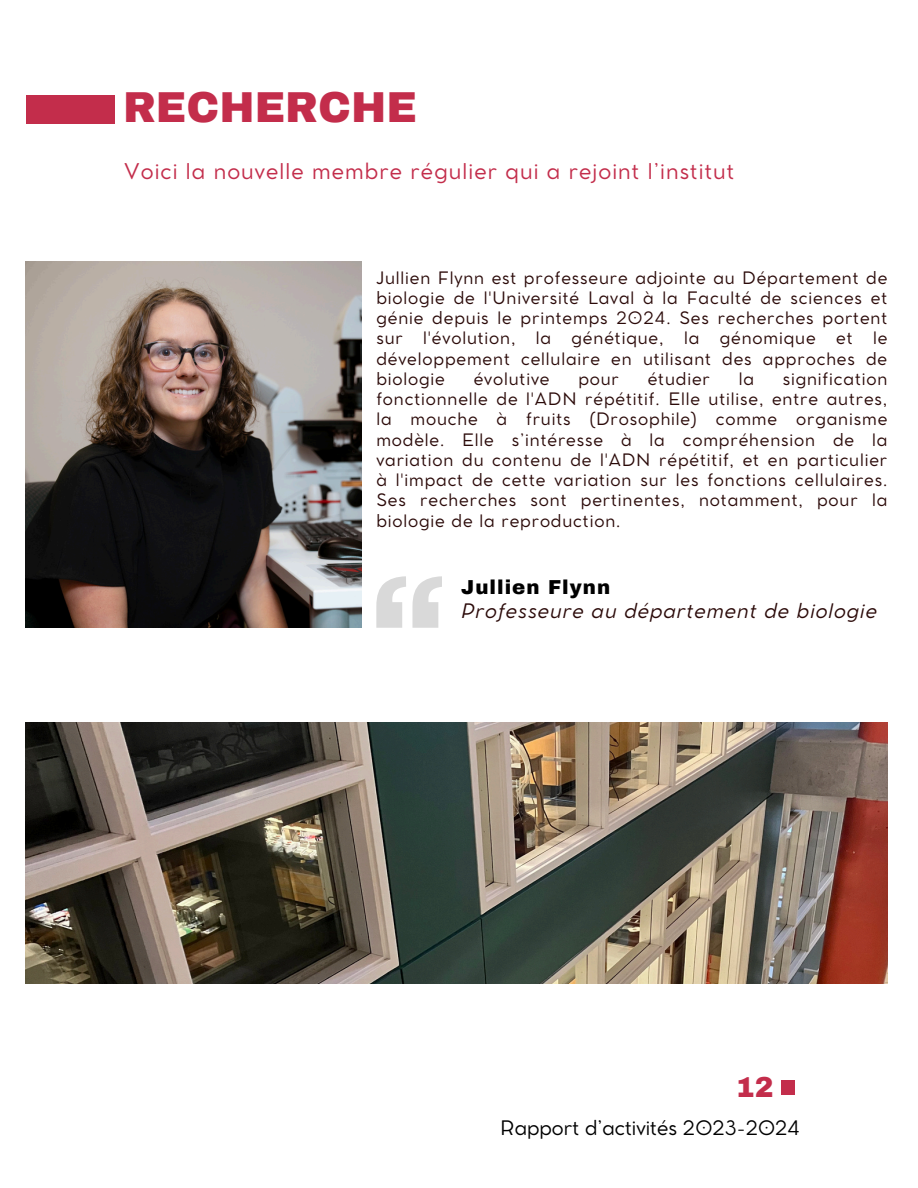
<style>
.page{position:relative;width:918px;height:1188px;background:#fff}
.page>*{position:absolute;margin:0;border:0;box-sizing:border-box;transform-origin:0 0}
.t1{font:900 42.3px "Archivo";color:#c32d4b}
.t2{font:900 28.2px "Archivo";color:#c32d4b}
.t3{font:21.45px "Cocomat Pro";letter-spacing:.05em;color:#c32d4b}
.t4{font:italic 19.8px "Cocomat Pro";letter-spacing:.05em;color:#2b0a09}
.t5{font:19.8px "Cocomat Pro";color:#000}
.t6{font:900 19.8px "Archivo";letter-spacing:.05em;color:#000}
.t7{font:16.95px/20.2px "Cocomat Pro";letter-spacing:.05em;color:#2b0a09;text-align:justify}
</style>
<div class="page">
<div style="left:26px;top:95px;width:88px;height:29px;background:#c32d4b"></div>
<div style="left:781px;top:1081px;width:14px;height:14px;background:#c32d4b"></div>
<img style="left:26px;top:262px;width:335px;height:365px">
<svg style="left:376px;top:576px;width:66px;height:52px"></svg>
<img style="left:26px;top:723px;width:862px;height:261px">
<h2 class="t1" style="left:123px;top:85px;width:295px">RECHERCHE</h2>
<p class="t3" style="left:124px;top:163px;width:612px">Voici la nouvelle membre régulier qui a rejoint l’institut</p>
<h2 class="t7" style="left:376px;top:269px;width:513px">Jullien Flynn est professeure adjointe au Département de biologie de l'Université Laval à la Faculté de sciences et génie depuis le printemps 2024. Ses recherches portent sur l'évolution, la génétique, la génomique et le développement cellulaire en utilisant des approches de biologie</h2>
<h2 class="t7" style="left:474px;top:370px;width:77px">évolutive</h2>
<h2 class="t7" style="left:578px;top:370px;width:42px">pour</h2>
<h2 class="t7" style="left:648px;top:370px;width:64px">étudier</h2>
<h2 class="t7" style="left:739px;top:370px;width:17px">la</h2>
<h2 class="t7" style="left:376px;top:370px;width:513px;text-indent:406px">signification fonctionnelle de l'ADN répétitif. Elle utilise, entre autres, la mouche à fruits (Drosophile) comme organisme modèle. Elle s’intéresse à la compréhension de la variation du contenu de l'ADN répétitif, et en particulier à l'impact de cette variation sur les fonctions cellulaires.<br>Ses recherches sont pertinentes, notamment, pour la biologie de la reproduction.</h2>
<p class="t6" style="left:461px;top:577px;width:150px">Jullien Flynn</p>
<p class="t4" style="left:461px;top:604px;width:417px">Professeure au département de biologie</p>
<p class="t2" style="left:736px;top:1072px;width:39px">12</p>
<p class="t5" style="left:500px;top:1120px;width:301px">Rapport d’activités 2023-2024</p>
</div>
